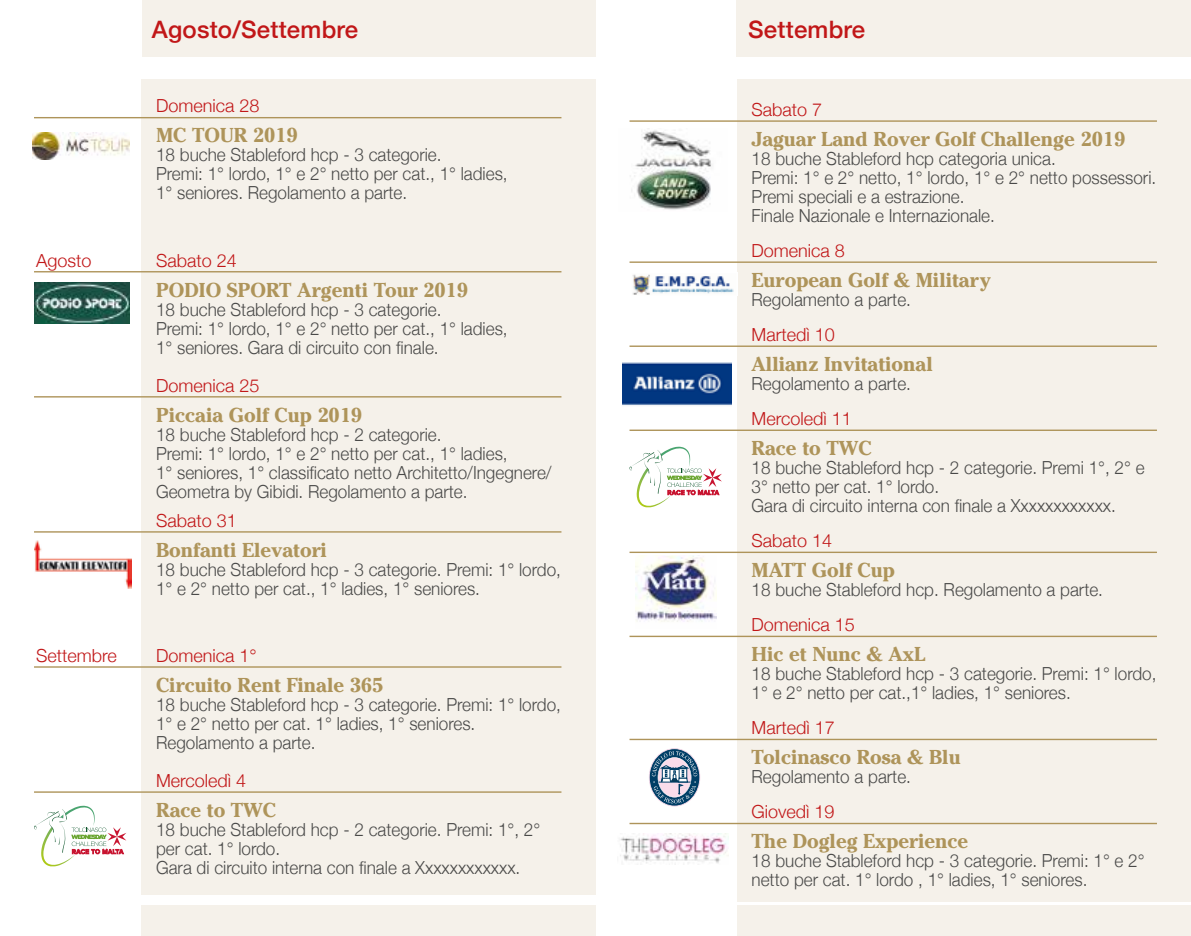
<style>
.page{position:relative;width:1191px;height:936px;background:#fff}
.page>*{position:absolute;margin:0;border:0;box-sizing:border-box;transform-origin:0 0}
.t1{font:500 24px "Helvetica Neue";letter-spacing:.01em;color:#c11718}
.t2{font:700 20px "Cheltenham";color:#ae945a}
.t3{font:300 18px/19px "Helvetica Neue";color:#4a4a49;scale:.95 1}
.t4{font:300 18px "Helvetica Neue";color:#c11718}
</style>
<div class="page">
<div style="left:141px;top:905px;width:454px;height:30px;background:#f5f1ea"></div>
<div style="left:737px;top:905px;width:454px;height:30px;background:#f5f1ea"></div>
<div style="left:142px;top:0;width:453px;height:57px;background:#f5f1ea"></div>
<div style="left:141px;top:79px;width:454px;height:815px;background:#f5f1ea"></div>
<hr style="left:34px;top:117px;width:527px;height:1px;background:#ae945a">
<hr style="left:34px;top:271px;width:527px;height:1px;background:#ae945a">
<hr style="left:34px;top:396px;width:527px;height:1px;background:#ae945a">
<hr style="left:34px;top:531px;width:527px;height:1px;background:#ae945a">
<hr style="left:34px;top:666px;width:527px;height:1px;background:#ae945a">
<hr style="left:34px;top:791px;width:527px;height:1px;background:#ae945a">
<img style="left:33px;top:133px;width:97px;height:26px">
<img style="left:34px;top:282px;width:96px;height:41px">
<img style="left:34px;top:541px;width:97px;height:47px">
<svg style="left:34px;top:805px;width:92px;height:61px"></svg>
<div style="left:737px;top:79px;width:454px;height:822px;background:#f5f1ea"></div>
<div style="left:736px;top:0;width:455px;height:57px;background:#f5f1ea"></div>
<hr style="left:629px;top:120px;width:528px;height:2px;background:#ae945a">
<hr style="left:629px;top:261px;width:528px;height:2px;background:#ae945a">
<hr style="left:629px;top:345px;width:528px;height:2px;background:#ae945a">
<hr style="left:629px;top:429px;width:528px;height:2px;background:#ae945a">
<hr style="left:629px;top:551px;width:528px;height:2px;background:#ae945a">
<hr style="left:629px;top:635px;width:528px;height:2px;background:#ae945a">
<hr style="left:629px;top:738px;width:528px;height:2px;background:#ae945a">
<hr style="left:629px;top:822px;width:528px;height:2px;background:#ae945a">
<img style="left:631px;top:130px;width:81px;height:80px">
<svg style="left:629px;top:446px;width:93px;height:61px"></svg>
<svg style="left:649px;top:748px;width:51px;height:77px"></svg>
<img style="left:635px;top:555px;width:81px;height:67px">
<img style="left:620px;top:833px;width:108px;height:30px">
<img style="left:632px;top:274px;width:102px;height:21px">
<img style="left:622px;top:362px;width:109px;height:44px">
<h1 class="t1" style="left:152px;top:10px;width:208px">Agosto/Settembre</h1>
<h1 class="t1" style="left:747px;top:9px;width:72px">Marzo</h1>
<h1 class="t1" style="left:748px;top:10px;width:119px">Settembre</h1>
<p class="t4" style="left:156px;top:91px;width:105px">Domenica 28</p>
<p class="t2" style="left:156px;top:123px;width:143px">MC TOUR 2019</p>
<p class="t3" style="left:156px;top:144px;width:371px">18 buche Stableford hcp - 3 categorie.<br>Premi: 1° lordo, 1° e 2° netto per cat., 1° ladies,<br>1° seniores. Regolamento a parte.</p>
<p class="t4" style="left:36px;top:245px;width:57px">Agosto</p>
<p class="t4" style="left:156px;top:245px;width:82px">Sabato 24</p>
<p class="t2" style="left:156px;top:277px;width:313px">PODIO SPORT Argenti Tour 2019</p>
<p class="t3" style="left:156px;top:298px;width:371px">18 buche Stableford hcp - 3 categorie.<br>Premi: 1° lordo, 1° e 2° netto per cat., 1° ladies,<br>1° seniores. Gara di circuito con finale.</p>
<p class="t4" style="left:156px;top:370px;width:105px">Domenica 25</p>
<p class="t2" style="left:156px;top:402px;width:208px">Piccaia Golf Cup 2019</p>
<p class="t3" style="left:156px;top:423px;width:418px">18 buche Stableford hcp - 2 categorie.<br>Premi: 1° lordo, 1° e 2° netto per cat., 1° ladies,<br>1° seniores, 1° classificato netto Architetto/Ingegnere/ Geometra by Gibidi. Regolamento a parte.</p>
<p class="t4" style="left:156px;top:505px;width:82px">Sabato 31</p>
<p class="t2" style="left:156px;top:537px;width:172px">Bonfanti Elevatori</p>
<p class="t3" style="left:156px;top:558px;width:428px">18 buche Stableford hcp - 3 categorie. Premi: 1° lordo,<br>1° e 2° netto per cat., 1° ladies, 1° seniores.</p>
<p class="t4" style="left:36px;top:640px;width:82px">Settembre</p>
<p class="t4" style="left:156px;top:640px;width:102px">Domenica 1°</p>
<p class="t2" style="left:156px;top:672px;width:229px">Circuito Rent Finale 365</p>
<p class="t3" style="left:156px;top:693px;width:428px">18 buche Stableford hcp - 3 categorie. Premi: 1° lordo,<br>1° e 2° netto per cat. 1° ladies, 1° seniores.<br>Regolamento a parte.</p>
<p class="t4" style="left:156px;top:765px;width:92px">Mercoledì 4</p>
<p class="t2" style="left:156px;top:797px;width:122px">Race to TWC</p>
<p class="t3" style="left:156px;top:818px;width:406px">18 buche Stableford hcp - 2 categorie. Premi: 1°, 2° per cat. 1° lordo.<br>Gara di circuito interna con finale a Xxxxxxxxxxxx.</p>
<p class="t4" style="left:751px;top:95px;width:72px">Sabato 7</p>
<p class="t2" style="left:751px;top:127px;width:375px">Jaguar Land Rover Golf Challenge 2019</p>
<p class="t3" style="left:751px;top:148px;width:427px">18 buche Stableford hcp categoria unica.<br>Premi: 1° e 2° netto, 1° lordo, 1° e 2° netto possessori.<br>Premi speciali e a estrazione.<br>Finale Nazionale e Internazionale.</p>
<p class="t4" style="left:751px;top:236px;width:95px">Domenica 8</p>
<p class="t2" style="left:751px;top:268px;width:241px">European Golf &amp; Military</p>
<p class="t3" style="left:751px;top:289px;width:169px">Regolamento a parte.</p>
<p class="t4" style="left:751px;top:320px;width:85px">Martedì 10</p>
<p class="t2" style="left:751px;top:352px;width:183px">Allianz Invitational</p>
<p class="t3" style="left:751px;top:373px;width:169px">Regolamento a parte.</p>
<p class="t4" style="left:751px;top:404px;width:102px">Mercoledì 11</p>
<p class="t2" style="left:751px;top:436px;width:121px">Race to TWC</p>
<p class="t3" style="left:751px;top:457px;width:415px">18 buche Stableford hcp - 2 categorie. Premi 1°, 2° e<br>3° netto per cat. 1° lordo.<br>Gara di circuito interna con finale a Xxxxxxxxxxxx.</p>
<p class="t4" style="left:751px;top:526px;width:82px">Sabato 14</p>
<p class="t2" style="left:751px;top:558px;width:145px">MATT Golf Cup</p>
<p class="t3" style="left:751px;top:579px;width:371px">18 buche Stableford hcp. Regolamento a parte.</p>
<p class="t4" style="left:751px;top:610px;width:105px">Domenica 15</p>
<p class="t2" style="left:751px;top:642px;width:175px">Hic et Nunc &amp; AxL</p>
<p class="t3" style="left:751px;top:663px;width:428px">18 buche Stableford hcp - 3 categorie. Premi: 1° lordo,<br>1° e 2° netto per cat.,1° ladies, 1° seniores.</p>
<p class="t4" style="left:751px;top:713px;width:85px">Martedì 17</p>
<p class="t2" style="left:751px;top:745px;width:211px">Tolcinasco Rosa &amp; Blu</p>
<p class="t3" style="left:751px;top:766px;width:169px">Regolamento a parte.</p>
<p class="t4" style="left:751px;top:797px;width:85px">Giovedì 19</p>
<p class="t2" style="left:751px;top:829px;width:218px">The Dogleg Experience</p>
<p class="t3" style="left:751px;top:850px;width:415px">18 buche Stableford hcp - 3 categorie. Premi: 1° e 2° netto per cat. 1° lordo , 1° ladies, 1° seniores.</p>
</div>
